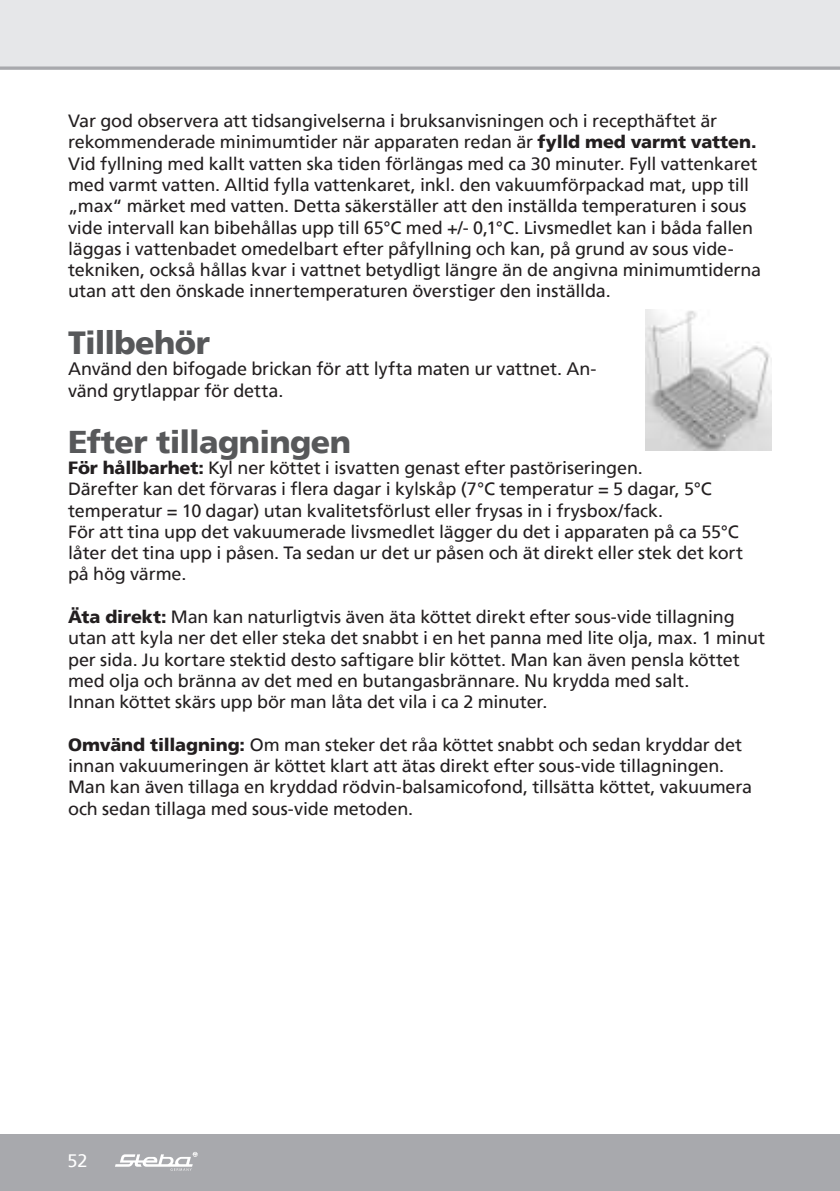
<style>
.page{position:relative;width:840px;height:1191px;background:#fff}
.page>*{position:absolute;margin:0;border:0;box-sizing:border-box;transform-origin:0 0}
.t1{font:900 32px "Frutiger";letter-spacing:-.02em;color:#57585a}
.t2{font:900 31.4px "Frutiger";letter-spacing:-.02em;color:#57585a}
.t3{font:18px/21.6px "Frutiger";letter-spacing:-.01em;color:#231f20}
.t4{font:18px "Frutiger";color:#fff}
.t5{font:17.8px/21.2px "Frutiger";letter-spacing:-.01em;color:#231f20}
.s1{font-weight:900}
.s2{font-size:18px}
</style>
<div class="page">
<div style="left:0;top:0;width:839px;height:68px;background:#e6e7e9"></div>
<hr style="left:839px;top:1134px;width:1px;height:57px;background:#a8a9ad">
<div style="left:0;top:1134px;width:839px;height:57px;background:#a8a9ad"></div>
<svg style="left:115px;top:1152px;width:82px;height:18px"></svg>
<svg style="left:0;top:66px;width:839px;height:4px;background:#b3b4b8"></svg>
<img style="left:645px;top:309px;width:126px;height:141px">
<p class="t5" style="left:68px;top:112px;width:694px">Var god observera att tidsangivelserna i bruksanvisningen och i recepthäftet är rekommenderade minimumtider när apparaten redan är <span class="s1">fylld med varmt vatten.<br></span>Vid fyllning med kallt vatten ska tiden förlängas med ca 30 minuter. Fyll vattenkaret med varmt vatten. Alltid fylla vattenkaret, inkl. den vakuumförpackad mat, upp till „max“ märket med vatten. Detta säkerställer att den inställda temperaturen i sous vide intervall kan bibehållas upp till 65°C med +/- 0,1°C. Livsmedlet kan i båda fallen läggas i vattenbadet omedelbart efter påfyllning och kan, på grund av sous vide&shy;tekniken, också hållas kvar i vattnet betydligt längre än de angivna minimumtiderna utan att den önskade innertemperaturen överstiger den inställda.</p>
<h1 class="t1" style="left:68px;top:328px;width:143px">Tillbehör</h1>
<p class="t3" style="left:68px;top:360px;width:529px">Använd den bifogade brickan för att lyfta maten ur vattnet. An&shy;vänd grytlappar för detta.</p>
<h2 class="t2" style="left:68px;top:428px;width:284px">Efter tillagningen</h2>
<p class="t5" style="left:68px;top:459px;width:676px"><span class="s1">För hållbarhet:</span> Kyl ner köttet i isvatten genast efter pastöriseringen.<br>Därefter kan det förvaras i flera dagar i kylskåp (7°C temperatur = 5 dagar, 5°C temperatur = 10 dagar) utan kvalitetsförlust eller frysas in i frysbox/fack.<br>För att tina upp det vakuumerade livsmedlet lägger du det i apparaten på ca 55°C låter det tina upp i påsen. Ta sedan ur det ur påsen och ät direkt eller stek det kort på hög värme.</p>
<p class="t5" style="left:68px;top:607px;width:698px"><span class="s1">Äta direkt:</span> Man kan naturligtvis även äta köttet direkt efter sous-vide tillagning utan att kyla ner det eller steka det snabbt i en het panna med lite olja, max. 1 minut per sida. Ju kortare stektid desto saftigare blir köttet. Man kan även pensla köttet med olja och bränna av det med en butangasbrännare. <span class="s2">Nu krydda med salt.<br></span>Innan köttet skärs upp bör man låta det vila i ca 2 minuter.</p>
<p class="t5" style="left:68px;top:735px;width:685px"><span class="s1">Omvänd tillagning:</span> Om man steker det råa köttet snabbt och sedan kryddar det innan vakuumeringen är köttet klart att ätas direkt efter sous-vide tillagningen.<br>Man kan även tillaga en kryddad rödvin-balsamicofond, tillsätta köttet, vakuumera och sedan tillaga med sous-vide metoden.</p>
<p class="t4" style="left:67px;top:1153px;width:22px">52</p>
</div>
